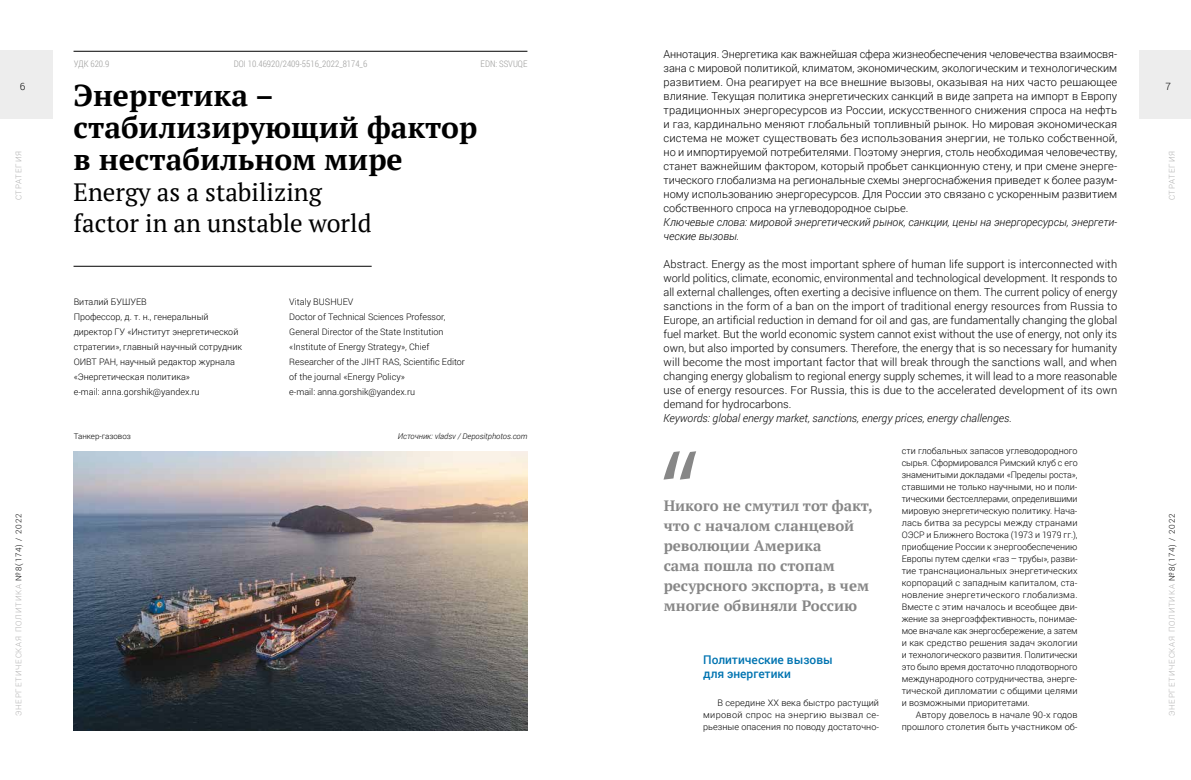
<style>
.page{position:relative;width:1191px;height:780px;background:#fff}
.page>*{position:absolute;margin:0;border:0;box-sizing:border-box;transform-origin:0 0}
.t1{font:700 30px/32px "PT Serif";color:#000}
.t2{font:25px/31px "PT Serif";color:#000}
.t3{font:700 15px/20px "PT Serif";color:#878787}
.t4{font:500 12px/14.4px "Roboto";color:#0074b1}
.t5{font:300 11px/14px "Roboto";color:#000;text-align:justify}
.t6{font:italic 300 11px/14px "Roboto";color:#000}
.t7{font:300 10px "Roboto";color:#000}
.t8{font:300 9px/12px "Roboto";color:#000;text-align:justify}
.t9{font:300 9px "Roboto Condensed";color:#9d9d9c}
.t10{font:300 8px "Roboto";letter-spacing:.1em;color:#b3b2b2}
.t11{font:italic 300 8px "Roboto";color:#000}
.t12{font:300 8px "Roboto";letter-spacing:.1em;color:#b0b0b0}
.t13{font:300 8px "Roboto";color:#000}
.s1{color:#000}
</style>
<div class="page">
<div style="left:1139px;top:51px;width:52px;height:68px;background:#ededed"></div>
<div style="left:0;top:51px;width:52px;height:68px;background:#ededed"></div>
<svg style="left:663px;top:451px;width:33px;height:28px"></svg>
<hr style="left:74px;top:51px;width:453px;height:1px;background:#000">
<hr style="left:74px;top:266px;width:298px;height:1px;background:#000">
<img style="left:74px;top:451px;width:453px;height:279px">
<p class="t5" style="left:663px;top:46px;width:455px">Аннотация. Энергетика как важнейшая сфера жизнеобеспечения человечества взаимосвя&shy;зана с мировой политикой, климатом, экономическим, экологическим и технологическим развитием. Она реагирует на все внешние вызовы, оказывая на них часто решающее влияние. Текущая политика энергетических санкций в виде запрета на импорт в Европу традиционных энергоресурсов из России, искусственного снижения спроса на нефть и газ, кардинально меняют глобальный топливный рынок. Но мировая экономическая система не может существовать без использования энергии, не только собственной, но и импортируемой потребителями. Поэтому энергия, столь необходимая человечеству, станет важнейшим фактором, который пробьет санкционную стену, и при смене энерге&shy;тического глобализма на региональные схемы энергоснабжения приведет к более разум&shy;ному использованию энергоресурсов. Для России это связано с ускоренным развитием собственного спроса на углеводородное сырье.</p>
<p class="t6" style="left:663px;top:214px;width:455px">Ключевые слова: мировой энергетический рынок, санкции, цены на энергоресурсы, энергети&shy;ческие вызовы.</p>
<p class="t5" style="left:663px;top:256px;width:455px">Abstract. Energy as the most important sphere of human life support is interconnected with world politics, climate, economic, environmental and technological development. It responds to all external challenges, often exerting a decisive influence on them. The current policy of energy sanctions in the form of a ban on the import of traditional energy resources from Russia to Europe, an artificial reduction in demand for oil and gas, are fundamentally changing the global fuel market. But the world economic system cannot exist without the use of energy, not only its own, but also imported by consumers. Therefore, the energy that is so necessary for humanity will become the most important factor that will break through the sanctions wall, and when changing energy globalism to regional energy supply schemes, it will lead to a more reasonable use of energy resources. For Russia, this is due to the accelerated development of its own demand for hydrocarbons.</p>
<p class="t6" style="left:663px;top:410px;width:350px">Keywords: global energy market, sanctions, energy prices, energy challenges.</p>
<p class="t8" style="left:901px;top:444px;width:177px">сти глобальных запасов углеводородного сырья. Сформировался Римский клуб с его знаменитыми докладами «Пределы роста», ставшими не только научными, но и поли&shy;тическими бестселлерами, определившими мировую энергетическую политику. Нача&shy;лась битва за ресурсы между странами ОЭСР и Ближнего Востока (1973 и 1979 гг.), приобщение России к энергообеспечению Европы путем сделки «газ – трубы», разви&shy;тие транснациональных энергетических корпораций с западным капиталом, ста&shy;новление энергетического глобализма.<br>Вместе с этим началось и всеобщее дви&shy;жение за энергоэффективность, понимае&shy;мое вначале как энергосбережение, а затем и как средство решения задач экологии и технологического развития. Политически это было время достаточно плодотворного международного сотрудничества, энерге&shy;тической дипломатии с общими целями и возможными приоритетами.</p>
<p class="t8" style="left:901px;top:708px;width:177px;text-align:right">Автору довелось в начале 90‑х годов прошлого столетия быть участником об-</p>
<p class="t9" style="left:74px;top:57px;width:37px">УДК 620.9</p>
<p class="t9" style="left:234px;top:57px;width:135px">DOI 10.46920/2409-5516_2022_8174_6</p>
<p class="t9" style="left:480px;top:57px;width:48px">EDN: SSVUQE</p>
<p class="t7" style="left:20px;top:80px;width:7px">6</p>
<p class="t7" style="left:1165px;top:80px;width:7px">7</p>
<h1 class="t1" style="left:74px;top:79px;width:405px">Энергетика – стабилизирующий фактор в нестабильном мире</h1>
<h2 class="t2" style="left:74px;top:176px;width:300px">Energy as a stabilizing factor in an unstable world</h2>
<p class="t12" style="left:13px;top:200px;width:51px;rotate:-90deg">СТРАТЕГИЯ</p>
<p class="t12" style="left:1166px;top:200px;width:51px;rotate:-90deg">СТРАТЕГИЯ</p>
<p class="t8" style="left:74px;top:294px;width:170px;line-height:15px;text-align:left">Виталий БУШУЕВ<br>Профессор, д. т. н., генеральный директор ГУ «Институт энергетической стратегии», главный научный сотрудник<br>ОИВТ РАН, научный редактор журнала «Энергетическая политика»<br>e-mail: anna.gorshik@yandex.ru</p>
<p class="t8" style="left:289px;top:294px;width:177px;line-height:15px;text-align:left">Vitaly BUSHUEV<br>Doctor of Technical Sciences Professor, General Director of the State Institution «Institute of Energy Strategy», Chief Researcher of the JIHT RAS, Scientific Editor of the journal «Energy Policy»<br>e-mail: anna.gorshik@yandex.ru</p>
<p class="t13" style="left:74px;top:430px;width:59px">Танкер-газовоз</p>
<p class="t11" style="left:398px;top:430px;width:131px">Источник: vladsv / Depositphotos.com</p>
<h3 class="t3" style="left:663px;top:495px;width:210px">Никого не смутил тот факт, что с началом сланцевой революции Америка<br>сама пошла по стопам ресурсного экспорта, в чем многие обвиняли Россию</h3>
<p class="t10" style="left:13px;top:716px;width:204px;rotate:-90deg">ЭНЕРГЕТИЧЕСКАЯ ПОЛИТИКА <span class="s1">№8(174) / 2022</span></p>
<p class="t10" style="left:1166px;top:716px;width:204px;rotate:-90deg">ЭНЕРГЕТИЧЕСКАЯ ПОЛИТИКА <span class="s1">№8(174) / 2022</span></p>
<p class="t4" style="left:703px;top:652px;width:131px">Политические вызовы для энергетики</p>
<p class="t8" style="left:703px;top:696px;width:177px;text-indent:14px">В середине ХХ века быстро растущий мировой спрос на энергию вызвал се&shy;рьезные опасения по поводу достаточно-</p>
</div>
